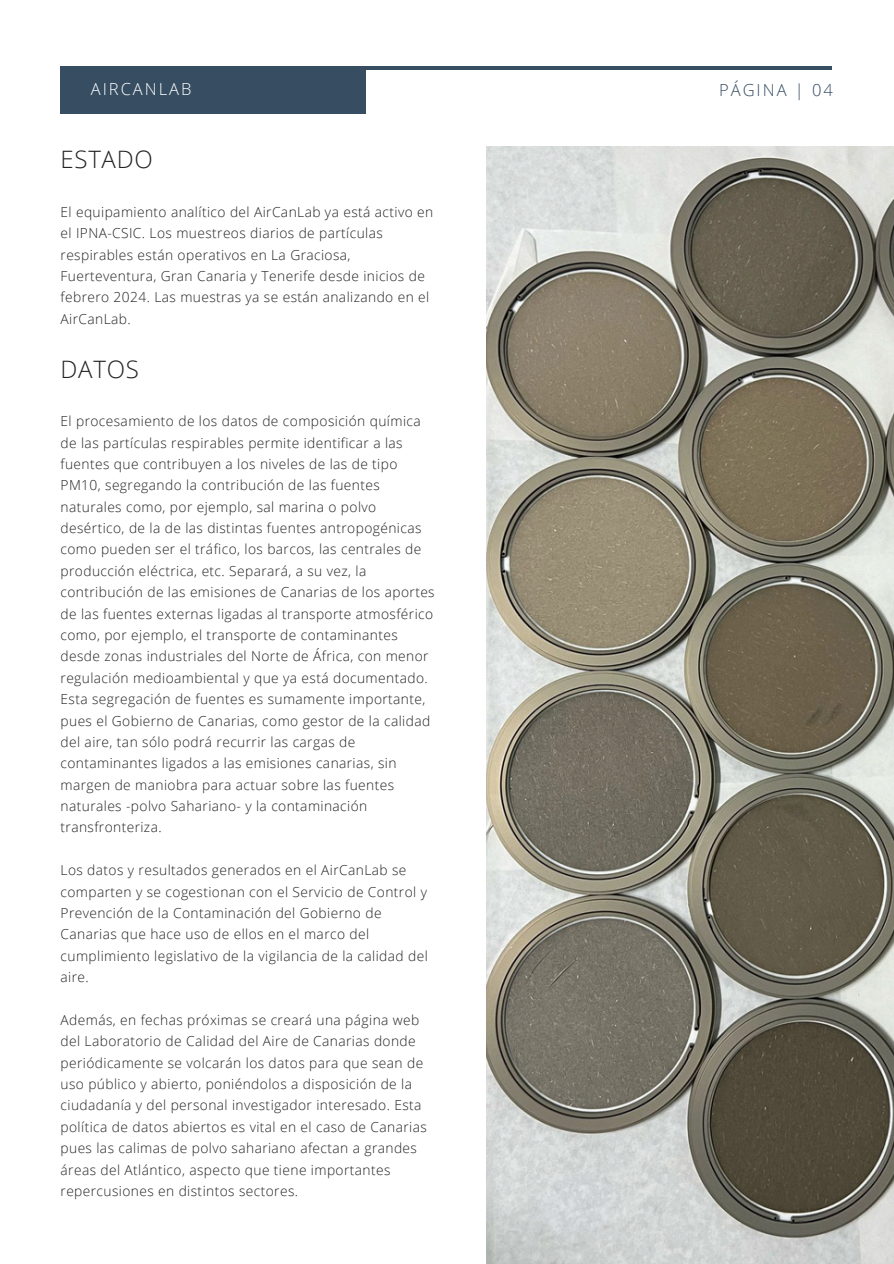
<style>
.page{position:relative;width:894px;height:1264px;background:#fff}
.page>*{position:absolute;margin:0;border:0;box-sizing:border-box;transform-origin:0 0}
.t1{font:300 24px "Open Sans";letter-spacing:.03em;color:#222}
.t2{font:300 16.5px "Open Sans";letter-spacing:.12em;color:#fff}
.t3{font:300 16.5px "Open Sans";letter-spacing:.12em;color:#364d62}
.t4{font:300 13.8px/21.5px "Open Sans";letter-spacing:.03em;color:#222}
</style>
<div class="page">
<hr style="left:61px;top:66px;width:770px;height:4px;background:#364d62">
<div style="left:61px;top:66px;width:304px;height:47px;background:#364d62"></div>
<img style="left:486px;top:146px;width:407px;height:1117px">
<h1 class="t2" style="left:91px;top:78px;width:102px">AIRCANLAB</h1>
<p class="t3" style="left:719px;top:79px;width:115px">PÁGINA | 04</p>
<p class="t1" style="left:61px;top:143px;width:94px">ESTADO</p>
<h2 class="t4" style="left:61px;top:201px;width:374px">El equipamiento analítico del AirCanLab ya está activo en el IPNA-CSIC. Los muestreos diarios de partículas respirables están operativos en La Graciosa, Fuerteventura, Gran Canaria y Tenerife desde inicios de febrero 2024. Las muestras ya se están analizando en el AirCanLab.</h2>
<p class="t1" style="left:61px;top:352px;width:80px">DATOS</p>
<h2 class="t4" style="left:61px;top:410px;width:375px">El procesamiento de los datos de composición química de las partículas respirables permite identificar a las fuentes que contribuyen a los niveles de las de tipo PM10, segregando la contribución de las fuentes naturales como, por ejemplo, sal marina o polvo desértico, de la de las distintas fuentes antropogénicas como pueden ser el tráfico, los barcos, las centrales de producción eléctrica, etc. Separará, a su vez, la contribución de las emisiones de Canarias de los aportes de las fuentes externas ligadas al transporte atmosférico como, por ejemplo, el transporte de contaminantes desde zonas industriales del Norte de África, con menor regulación medioambiental y que ya está documentado.<br>Esta segregación de fuentes es sumamente importante, pues el Gobierno de Canarias, como gestor de la calidad del aire, tan sólo podrá recurrir las cargas de contaminantes ligados a las emisiones canarias, sin margen de maniobra para actuar sobre las fuentes naturales -polvo Sahariano- y la contaminación transfronteriza.</h2>
<h1 class="t4" style="left:61px;top:859px;width:368px">Los datos y resultados generados en el AirCanLab se comparten y se cogestionan con el Servicio de Control y Prevención de la Contaminación del Gobierno de Canarias que hace uso de ellos en el marco del cumplimiento legislativo de la vigilancia de la calidad del aire.</h1>
<p class="t4" style="left:61px;top:1008px;width:368px">Además, en fechas próximas se creará una página web del Laboratorio de Calidad del Aire de Canarias donde periódicamente se volcarán los datos para que sean de uso público y abierto, poniéndolos a disposición de la ciudadanía y del personal investigador interesado. Esta política de datos abiertos es vital en el caso de Canarias pues las calimas de polvo sahariano afectan a grandes áreas del Atlántico, aspecto que tiene importantes repercusiones en distintos sectores.</p>
</div>
